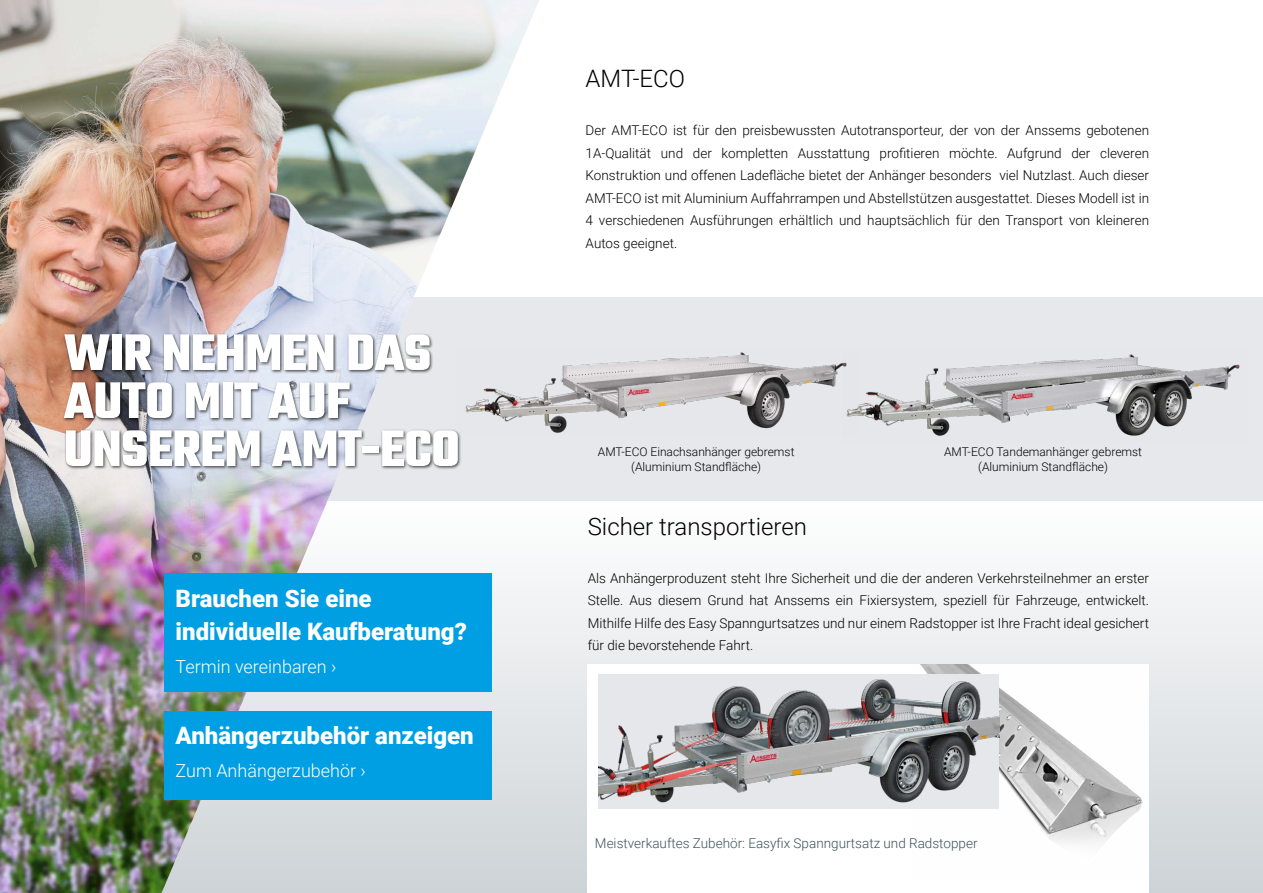
<style>
.page{position:relative;width:1263px;height:893px;background:#fff}
.page>*{position:absolute;margin:0;border:0;box-sizing:border-box;transform-origin:0 0}
.t1{font:700 55.5px/48px "Teko";letter-spacing:-.01em;color:#fff}
.t2{font:900 24px/33px "Roboto";color:#fff}
.t3{font:300 24px "Roboto";color:#000}
.t4{font:300 18px "Roboto";color:#fff}
.t5{font:300 13.5px/22.5px "Roboto";color:#000;text-align:justify}
.t6{font:300 13.5px "Roboto";color:#3f5356}
.t7{font:300 12px/15px "Roboto";color:#000;text-align:center}
</style>
<div class="page">
<div style="left:0;top:298px;width:1263px;height:203px;background:#e6e8eb"></div>
<div style="left:0;top:501px;width:1263px;height:392px;background:linear-gradient(to bottom,#fefefe,#cdd3d7)"></div>
<img style="left:0;top:0;width:539px;height:893px">
<div style="left:164px;top:711px;width:327px;height:89px;background:#009fe3"></div>
<div style="left:164px;top:573px;width:327px;height:119px;background:#009fe3"></div>
<div style="left:62px;top:332px;width:400px;height:138px;background:#000;opacity:.7"></div>
<div style="left:588px;top:664px;width:561px;height:229px;background:#fff"></div>
<img style="left:920px;top:664px;width:223px;height:179px">
<img style="left:598px;top:674px;width:401px;height:135px">
<img style="left:455px;top:349px;width:388px;height:86px">
<img style="left:843px;top:354px;width:397px;height:82px">
<h1 class="t1" style="left:64px;top:333px;width:398px">WIR NEHMEN DAS<br>AUTO MIT AUF<br>UNSEREM AMT-ECO</h1>
<h2 class="t2" style="left:176px;top:581px;width:293px">Brauchen Sie eine individuelle Kaufberatung?</h2>
<h3 class="t4" style="left:176px;top:654px;width:162px">Termin vereinbaren ›</h3>
<h2 class="t2" style="left:176px;top:718px;width:300px">Anhängerzubehör anzeigen</h2>
<h3 class="t4" style="left:176px;top:758px;width:192px">Zum Anhängerzubehör ›</h3>
<h2 class="t3" style="left:586px;top:62px;width:101px">AMT-ECO</h2>
<p class="t5" style="left:586px;top:119px;width:565px">Der AMT-ECO ist für den preisbewussten Autotransporteur, der von der Anssems gebotenen 1A-Qualität und der kompletten Ausstattung profitieren möchte. Aufgrund der cleveren Konstruktion und offenen Ladefläche bietet der Anhänger besonders viel Nutzlast. Auch dieser AMT-ECO ist mit Aluminium Auffahrrampen und Abstellstützen ausgestattet. Dieses Modell ist in 4 verschiedenen Ausführungen erhältlich und hauptsächlich für den Transport von kleineren Autos geeignet.</p>
<p class="t7" style="left:598px;top:443px;width:198px">AMT-ECO Einachsanhänger gebremst (Aluminium Standfläche)</p>
<p class="t7" style="left:944px;top:443px;width:200px">AMT-ECO Tandemanhänger gebremst (Aluminium Standfläche)</p>
<h2 class="t3" style="left:588px;top:509px;width:221px">Sicher transportieren</h2>
<p class="t5" style="left:588px;top:566px;width:563px">Als Anhängerproduzent steht Ihre Sicherheit und die der anderen Verkehrsteilnehmer an erster Stelle. Aus diesem Grund hat Anssems ein Fixiersystem, speziell für Fahrzeuge, entwickelt.<br>Mithilfe Hilfe des Easy Spanngurtsatzes und nur einem Radstopper ist Ihre Fracht ideal gesichert für die bevorstehende Fahrt.</p>
<p class="t6" style="left:595px;top:834px;width:384px">Meistverkauftes Zubehör: Easyfix Spanngurtsatz und Radstopper</p>
</div>
